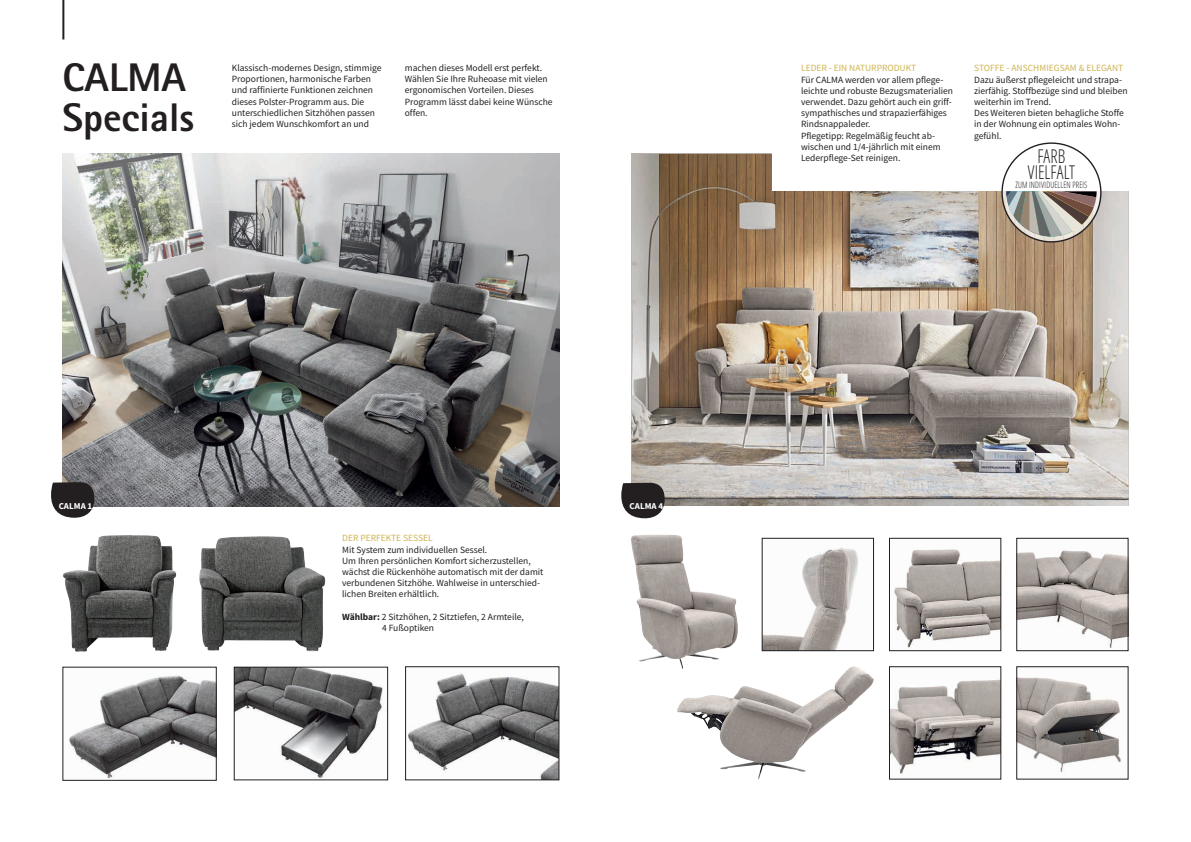
<style>
.page{position:relative;width:1191px;height:842px;background:#fff}
.page>*{position:absolute;margin:0;border:0;box-sizing:border-box;transform-origin:0 0}
.t1{font:800 40px/40px "Rotis Sans Serif Pro";color:#231f20}
.t2{font:300 condensed 18.9px/16.4px "Open Sans";color:#231f20;text-align:center;scale:.9 1}
.t3{font:9.5px/11.2px "Mada";color:#231f20}
.t4{font:9.5px "Mada";color:#cfb453}
.t5{font:700 9px "Mada";color:#fff}
.t6{font:300 condensed 8.8px "Open Sans";letter-spacing:.015em;color:#231f20;scale:.9 1}
.s1{font-weight:700}
</style>
<div class="page">
<img style="left:631px;top:154px;width:497px;height:352px">
<img style="left:62px;top:154px;width:497px;height:352px">
<div style="left:772px;top:42px;width:356px;height:149px;background:#fff"></div>
<hr style="left:62px;top:0;width:2px;height:39px;background:#231f20">
<svg style="left:51px;top:482px;width:43px;height:36px;background:#3f3c3d"></svg>
<img style="left:763px;top:548px;width:95px;height:101px">
<div style="left:761px;top:538px;width:113px;height:113px;border:1px solid #231f20"></div>
<img style="left:407px;top:673px;width:150px;height:105px">
<div style="left:405px;top:666px;width:154px;height:114px;border:1px solid #231f20"></div>
<img style="left:69px;top:675px;width:146px;height:104px">
<div style="left:62px;top:667px;width:155px;height:114px;border:1px solid #231f20"></div>
<img style="left:236px;top:669px;width:147px;height:109px">
<div style="left:234px;top:667px;width:154px;height:113px;border:1px solid #231f20"></div>
<img style="left:62px;top:535px;width:114px;height:117px">
<img style="left:199px;top:536px;width:126px;height:115px">
<img style="left:891px;top:679px;width:108px;height:95px">
<div style="left:889px;top:666px;width:112px;height:114px;border:1px solid #231f20"></div>
<img style="left:894px;top:549px;width:105px;height:100px">
<div style="left:889px;top:538px;width:112px;height:113px;border:1px solid #231f20"></div>
<img style="left:1018px;top:550px;width:108px;height:98px">
<div style="left:1016px;top:538px;width:112px;height:113px;border:1px solid #231f20"></div>
<img style="left:1018px;top:677px;width:103px;height:96px">
<div style="left:1016px;top:666px;width:112px;height:114px;border:1px solid #231f20"></div>
<img style="left:631px;top:534px;width:107px;height:132px">
<img style="left:677px;top:666px;width:197px;height:113px">
<svg style="left:621px;top:483px;width:43px;height:35px;background:#3e3b3b"></svg>
<img style="left:1002px;top:236px;width:98px;height:6px">
<svg style="left:1002px;top:143px;width:98px;height:93px"></svg>
<h1 class="t1" style="left:62px;top:57px;width:133px">CALMA<br>Specials</h1>
<p class="t3" style="left:232px;top:63px;width:151px">Klassisch-modernes Design, stimmige Proportionen, harmonische Farben und raffinierte Funktionen zeichnen dieses Polster-Programm aus. Die unterschiedlichen Sitzhöhen passen sich jedem Wunschkomfort an und</p>
<p class="t3" style="left:405px;top:63px;width:149px">machen dieses Modell erst perfekt.<br>Wählen Sie Ihre Ruheoase mit vielen ergonomischen Vorteilen. Dieses<br>Programm lässt dabei keine Wünsche offen.</p>
<p class="t5" style="left:59px;top:501px;width:35px">CALMA 1</p>
<p class="t4" style="left:342px;top:533px;width:92px">DER PERFEKTE SESSEL</p>
<p class="t3" style="left:342px;top:544px;width:203px">Mit System zum individuellen Sessel.<br>Um Ihren persönlichen Komfort sicherzustellen, wächst die Rückenhöhe automatisch mit der damit verbundenen Sitzhöhe. Wahlweise in unterschied&shy;lichen Breiten erhältlich.</p>
<p class="t3" style="left:382px;top:611px;width:143px;text-indent:-40px"><span class="s1">Wählbar:</span> 2 Sitzhöhen, 2 Sitztiefen, 2 Armteile,<br>4 Fußoptiken</p>
<p class="t5" style="left:629px;top:501px;width:35px">CALMA 4</p>
<p class="t4" style="left:801px;top:63px;width:117px">LEDER - EIN NATURPRODUKT</p>
<p class="t3" style="left:801px;top:74px;width:154px">Für CALMA werden vor allem pflege&shy;leichte und robuste Bezugsmaterialien verwendet. Dazu gehört auch ein griff&shy;sympathisches und strapazierfähiges Rindsnappaleder.<br>Pflegetipp: Regelmäßig feucht ab&shy;wischen und 1/4-jährlich mit einem Lederpflege-Set reinigen.</p>
<p class="t4" style="left:974px;top:63px;width:151px">STOFFE - ANSCHMIEGSAM &amp; ELEGANT</p>
<p class="t3" style="left:974px;top:74px;width:155px">Dazu äußerst pflegeleicht und strapa&shy;zierfähig. Stoffbezüge sind und bleiben weiterhin im Trend.<br>Des Weiteren bieten behagliche Stoffe in der Wohnung ein optimales Wohn&shy;gefühl.</p>
<h2 class="t2" style="left:1028px;top:147px;width:54px">FARB<br>VIELFALT</h2>
<p class="t6" style="left:1015px;top:179px;width:81px">ZUM INDIVIDUELLEN PREIS</p>
</div>
